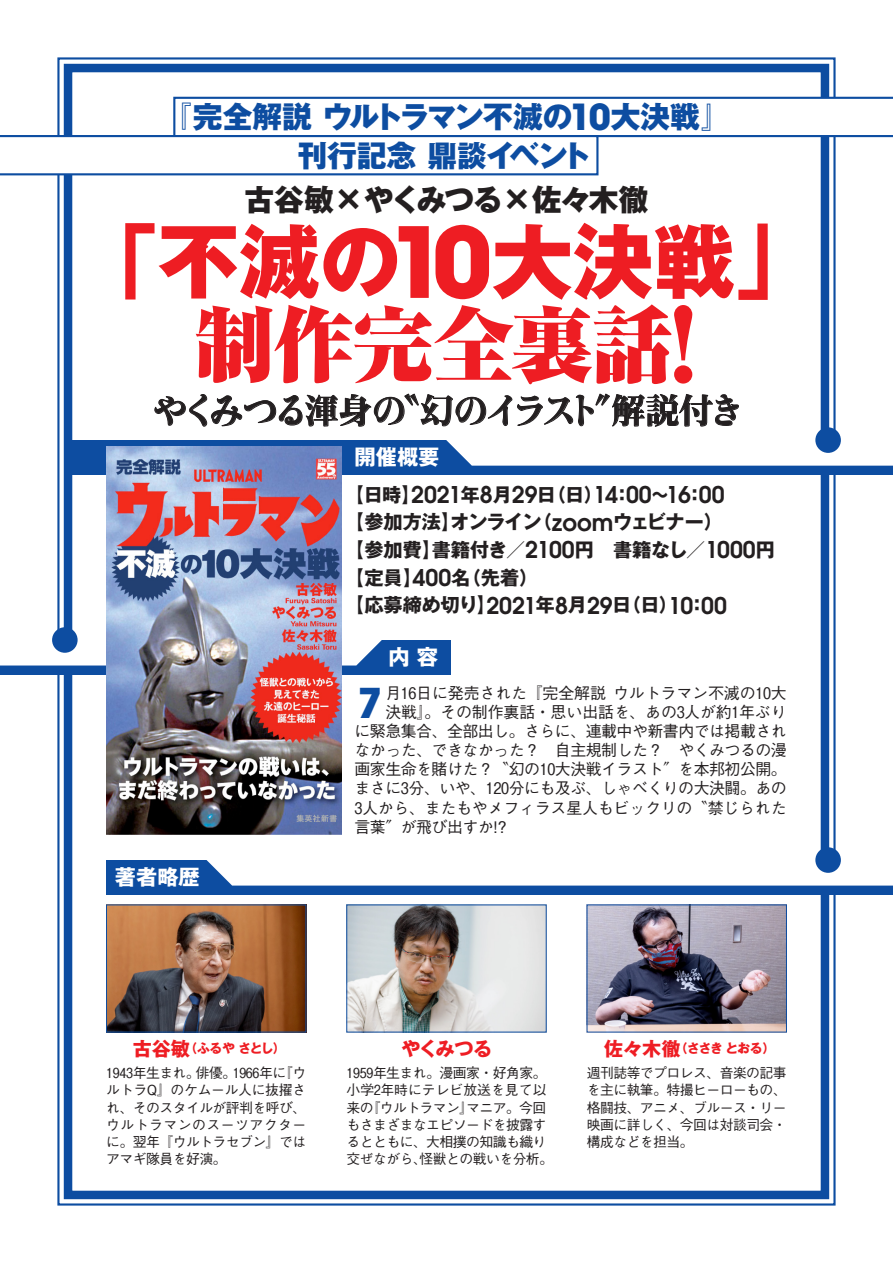
<style>
.page{position:relative;width:893px;height:1263px;background:#fff}
.page>*{position:absolute;margin:0;border:0;box-sizing:border-box;transform-origin:0 0}
.t1{font:900 98.55px "Ryumin Pr 5";color:#ee1d23}
.t2{font:700 96.9px "Avant Garde";color:#ee1d23}
.t3{font:800 80.85px "Gothic MB101 Pr 5";color:#ee1d23}
.t4{font:900 80.85px "Ryumin Pr 5";letter-spacing:-.02em;color:#ee1d23}
.t5{font:700 40.8px "Avant Garde";color:#0d4da1}
.t6{font:700 35.7px "Avant Garde";color:#0d4da1}
.t7{font:800 34.05px "Kocho Std";letter-spacing:-.09em;color:#231f20}
.t8{font:800 29.7px "Gothic MB101 Pr 5";color:#0d4da1}
.t9{font:800 29.7px "Gothic MB101 Pr 5";letter-spacing:-.04em;color:#231f20}
.t10{font:600 22.95px "Avant Garde";color:#231f20}
.t11{font:700 21.3px "Gothic MB101 Pr 5";color:#fff}
.t12{font:700 19.2px "Gothic MB101 Pr 5";color:#231f20}
.t13{font:700 19.2px "Gothic MB101 Pr 5";color:#ee1d23}
.t14{font:500 15.9px/19.2px "Gothic BBB Pr 5";letter-spacing:-.035em;color:#231f20;text-align:right}
.t15{font:500 15.9px "Gothic BBB Pr 5";letter-spacing:-.005em;color:#231f20}
.t16{font:500 15.9px/19.2px "Gothic BBB Pr 5";letter-spacing:-.015em;color:#231f20}
.キャプション_箱組{font:500 13.8px/17px "Gothic BBB Pr 5";letter-spacing:-.04em;color:#231f20}
.t17{font:700 12.75px "Gothic MB101 Pr 5";letter-spacing:-.045em;color:#ee1d23}
.s1{font-family:"Ryumin Pr 5";font-stretch:expanded}
.s2{font-family:"Avant Garde";font-weight:600;font-size:22.95px}
.s3{font-family:"Gothic MB101 Pr 5";font-weight:700;font-size:19.2px}
</style>
<div class="page">
<div style="left:57px;top:57px;width:779px;height:1148px;background:#fff;border:2px solid #0d4da1"></div>
<div style="left:64px;top:64px;width:765px;height:1135px;border:9px solid #0d4da1"></div>
<div style="left:0;top:640px;width:451px;height:34px;background:#0d4da1"></div>
<div style="left:106px;top:860px;width:787px;height:34px;background:#0d4da1"></div>
<div style="left:65px;top:440px;width:828px;height:34px;background:#0d4da1"></div>
<svg style="left:0;top:97px;width:893px;height:78px"></svg>
<svg style="left:0;top:629px;width:382px;height:37px"></svg>
<div style="left:206px;top:849px;width:687px;height:37px;background:#fff"></div>
<div style="left:52px;top:627px;width:26px;height:26px;background:#0d4da1;border-radius:50%"></div>
<div style="left:815px;top:847px;width:26px;height:26px;background:#0d4da1;border-radius:50%"></div>
<svg style="left:154px;top:382px;width:739px;height:84px"></svg>
<img style="left:106px;top:446px;width:236px;height:388px">
<img style="left:108px;top:907px;width:196px;height:123px">
<img style="left:349px;top:907px;width:195px;height:123px">
<img style="left:589px;top:907px;width:196px;height:123px">
<p class="t8" style="left:162px;top:92px;width:412px">『完全解説ウルトラマン不滅の</p>
<p class="t8" style="left:297px;top:130px;width:296px">刊行記念鼎談イベント</p>
<p class="t9" style="left:244px;top:175px;width:405px">古谷敏×やくみつる×佐々木徹</p>
<p class="t3" style="left:492px;top:194px;width:325px">大決戦「</p>
<p class="t8" style="left:611px;top:92px;width:122px">大決戦『</p>
<p class="t6" style="left:570px;top:94px;width:43px">10</p>
<p class="t3" style="left:78px;top:194px;width:325px">「不滅の</p>
<p class="t2" style="left:389px;top:199px;width:105px">10</p>
<p class="t4" style="left:194px;top:280px;width:480px">制作完全裏話</p>
<p class="t7" style="left:594px;top:383px;width:150px"><span class="s1">〞</span>解説付き</p>
<p class="t1" style="left:668px;top:266px;width:33px">!</p>
<p class="t7" style="left:153px;top:383px;width:449px">やくみつる渾身の<span class="s1">〝</span>幻のイラスト</p>
<p class="t11" style="left:355px;top:439px;width:87px">開催概要</p>
<p class="t12" style="left:345px;top:478px;width:77px">【日時】</p>
<p class="t12" style="left:537px;top:478px;width:67px">（日日(</p>
<p class="t12" style="left:461px;top:478px;width:53px">年 月<span class="s2">8</span></p>
<p class="t10" style="left:411px;top:479px;width:52px">2021</p>
<p class="t10" style="left:512px;top:479px;width:27px">29</p>
<p class="t10" style="left:593px;top:479px;width:60px">14<span class="s3">：</span>00</p>
<p class="t10" style="left:666px;top:479px;width:60px">16<span class="s3">：</span>00</p>
<p class="t12" style="left:650px;top:478px;width:21px">~</p>
<p class="t12" style="left:345px;top:506px;width:117px">【参加方法】</p>
<p class="t12" style="left:533px;top:506px;width:192px">（<span class="s2">zoom</span>ウェビナー(</p>
<p class="t12" style="left:450px;top:506px;width:93px">オンライン</p>
<p class="t12" style="left:345px;top:534px;width:98px">【参加費】</p>
<p class="t12" style="left:432px;top:534px;width:77px">書籍付き</p>
<p class="t12" style="left:575px;top:534px;width:114px">円　書籍なし</p>
<p class="t10" style="left:506px;top:535px;width:70px"><span class="s3">／</span>2100</p>
<p class="t10" style="left:686px;top:535px;width:71px"><span class="s3">／</span>1000</p>
<p class="t12" style="left:756px;top:534px;width:21px">円</p>
<p class="t12" style="left:345px;top:561px;width:79px">【定員】</p>
<p class="t12" style="left:451px;top:561px;width:89px">（名先着(</p>
<p class="t10" style="left:413px;top:562px;width:40px">400</p>
<p class="t12" style="left:345px;top:589px;width:152px">【応募締め切り】</p>
<p class="t12" style="left:612px;top:589px;width:67px">（日日(</p>
<p class="t12" style="left:536px;top:589px;width:53px">年 月<span class="s2">8</span></p>
<p class="t10" style="left:486px;top:590px;width:52px">2021</p>
<p class="t10" style="left:587px;top:590px;width:27px">29</p>
<p class="t10" style="left:668px;top:590px;width:60px">10<span class="s3">：</span>00</p>
<p class="t11" style="left:389px;top:639px;width:51px">内容</p>
<p class="t5" style="left:358px;top:676px;width:27px">7</p>
<p class="t15" style="left:385px;top:680px;width:403px">月１６日に発売された『完全解説ウルトラマン不滅の１０大</p>
<p class="t15" style="left:385px;top:699px;width:403px">決戦』。その制作裏話・思い出話を、あの３人が約１年ぶり</p>
<p class="t11" style="left:115px;top:859px;width:87px">著者略歴</p>
<p class="t13" style="left:133px;top:1032px;width:59px">古谷敏</p>
<p class="t17" style="left:184px;top:1038px;width:102px">（ふるやさとし）</p>
<p class="t14" style="left:355px;top:720px;width:434px">に緊急集合、全部出し。さらに、連載中や新書内では掲載されなかった、できなかった？　自主規制した？　やくみつるの漫を本邦初公開。</p>
<p class="t14" style="left:355px;top:758px;width:318px">画家生命を賭けた？＂幻の１０大決戦イラスト＂</p>
<p class="t14" style="left:355px;top:777px;width:434px">まさに分３ 、いや、１２０分にも及ぶ、しゃべくりの大決闘。あの</p>
<p class="t14" style="left:700px;top:796px;width:88px">＂禁じられた</p>
<p class="t16" style="left:401px;top:796px;width:293px;text-indent:-46px">３人から、またもやメフィラス星人もビックリのが飛び出すか ?!</p>
<p class="t14" style="left:355px;top:816px;width:40px">言葉＂</p>
<p class="t13" style="left:401px;top:1032px;width:93px">やくみつる</p>
<p class="t13" style="left:604px;top:1032px;width:78px">佐々木徹</p>
<p class="t17" style="left:675px;top:1038px;width:102px">（ささきとおる(</p>
<p class="キャプション_箱組" style="left:279px;top:1063px;width:29px">『ウ</p>
<p class="キャプション_箱組" style="left:106px;top:1063px;width:201px">１９４３年生まれ。<br>ルトラQ』のケムール人に抜擢され、そのスタイルが評判を呼び、ウルトラマンのスーツアクターに。翌年『ウルトラセブン』ではアマギ隊員を好演。</p>
<p class="キャプション_箱組" style="left:347px;top:1063px;width:202px;text-align:right">１９５９年生まれ。漫画家・好角家。小学２年時にテレビ放送を見て以『ウルトラマンマニア。今回</p>
<p class="キャプション_箱組" style="left:196px;top:1063px;width:42px">俳優。</p>
<p class="キャプション_箱組" style="left:233px;top:1063px;width:55px">１９６６年に</p>
<p class="キャプション_箱組" style="left:347px;top:1097px;width:208px">来の<br>もさまざまなエピソードを披露するとともに、大相撲の知識も織り交ぜながら怪獣との戦いを分析。</p>
<p class="キャプション_箱組" style="left:413px;top:1148px;width:15px">、</p>
<p class="キャプション_箱組" style="left:460px;top:1097px;width:15px">』</p>
<p class="キャプション_箱組" style="left:587px;top:1063px;width:201px;text-align:justify">週刊誌等でプロレス、音楽の記事を主に執筆。特撮ヒーローもの、格闘技、アニメ、ブルース・リー映画に詳しく、今回は対談司会・構成などを担当。</p>
</div>
